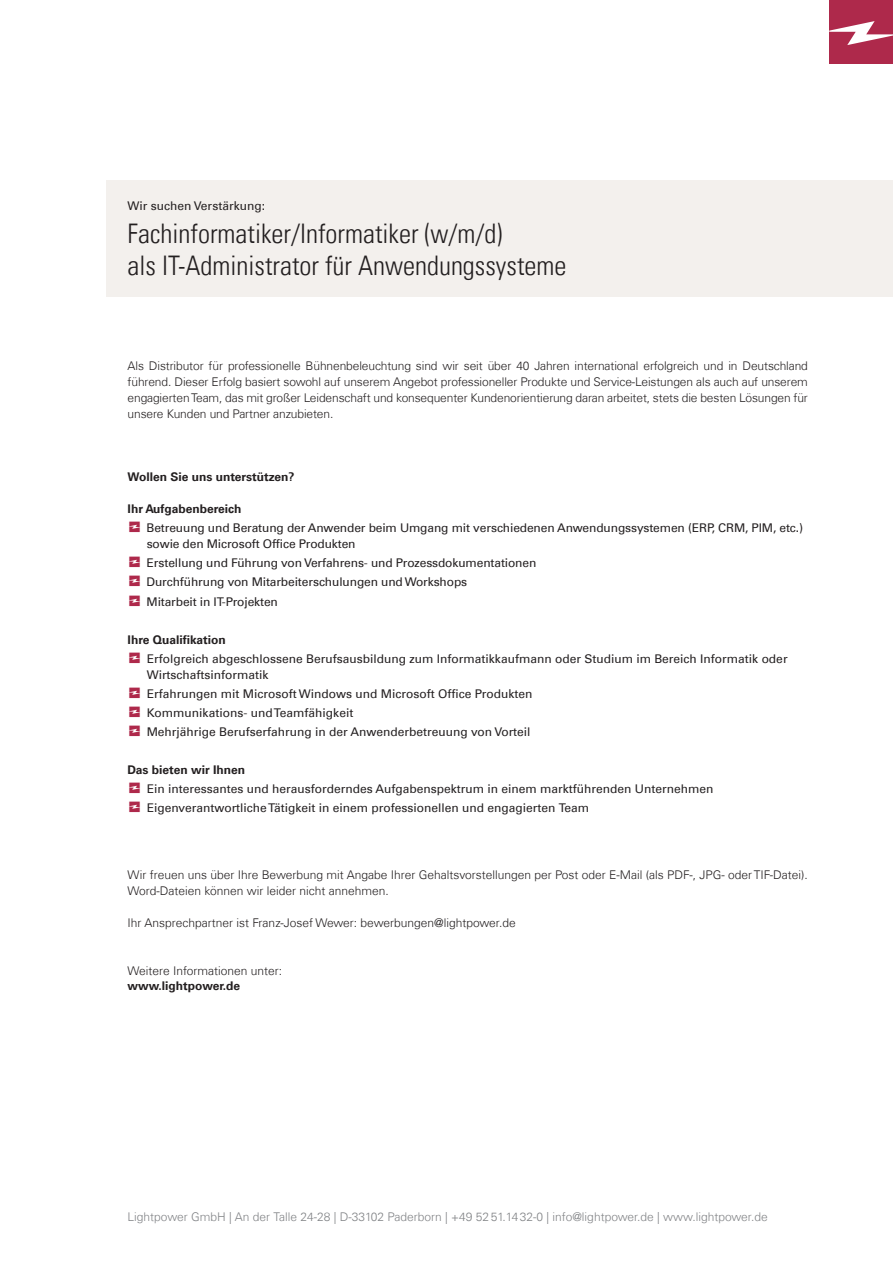
<style>
.page{position:relative;width:893px;height:1263px;background:#fff}
.page>*{position:absolute;margin:0;border:0;box-sizing:border-box;transform-origin:0 0}
.t1{font:27px/32.4px "Univers Com 47 Light Cond";color:#231f20}
.t2{font:12px/19px "Univers Com 55 Roman";color:#231f20}
.t3{font:300 12px/15.9px "Univers Com 45";color:#231f20;text-align:justify}
.t4{font:300 12px "Univers Com 45";color:#808285}
.t5{font:700 12px "Univers Com 65";color:#231f20}
</style>
<div class="page">
<div style="left:106px;top:180px;width:787px;height:116px;background:#efece7"></div>
<svg style="left:829px;top:0;width:64px;height:64px;background:#b74360"></svg>
<p class="t2" style="left:128px;top:196px;width:139px">Wir suchen Verstärkung:</p>
<h1 class="t1" style="left:128px;top:217px;width:440px">Fachinformatiker/Informatiker (w/m/d)<br>als IT-Administrator für Anwendungssysteme</h1>
<p class="t3" style="left:128px;top:358px;width:682px">Als Distributor für professionelle Bühnenbeleuchtung sind wir seit über 40 Jahren international erfolgreich und in Deutschland führend. Dieser Erfolg basiert sowohl auf unserem Angebot professioneller Produkte und Service-Leistungen als auch auf unserem engagierten Team, das mit großer Leidenschaft und konsequenter Kundenorientierung daran arbeitet, stets die besten Lösungen für unsere Kunden und Partner anzubieten.</p>
<p class="t5" style="left:128px;top:470px;width:168px">Wollen Sie uns unterstützen?</p>
<p class="t5" style="left:128px;top:502px;width:115px">Ihr Aufgabenbereich</p>
<p class="t2" style="left:147px;top:520px;width:658px;line-height:15.9px">Betreuung und Beratung der Anwender beim Umgang mit verschiedenen Anwendungssystemen (ERP, CRM, PIM, etc.) sowie den Microsoft Office Produkten</p>
<p class="t2" style="left:147px;top:554px;width:391px">Erstellung und Führung von Verfahrens- und Prozessdokumentationen<br>Durchführung von Mitarbeiterschulungen und Workshops<br>Mitarbeit in IT-Projekten</p>
<p class="t5" style="left:128px;top:632px;width:100px">Ihre Qualifikation</p>
<p class="t2" style="left:147px;top:651px;width:642px;line-height:15.9px">Erfolgreich abgeschlossene Berufsausbildung zum Informatikkaufmann oder Studium im Bereich Informatik oder<br>Wirtschaftsinformatik</p>
<p class="t2" style="left:147px;top:684px;width:387px">Erfahrungen mit Microsoft Windows und Microsoft Office Produkten<br>Kommunikations- und Teamfähigkeit<br>Mehrjährige Berufserfahrung in der Anwenderbetreuung von Vorteil</p>
<p class="t5" style="left:128px;top:763px;width:119px">Das bieten wir Ihnen</p>
<p class="t2" style="left:147px;top:779px;width:568px">Ein interessantes und herausforderndes Aufgabenspektrum in einem marktführenden Unternehmen<br>Eigenverantwortliche Tätigkeit in einem professionellen und engagierten Team</p>
<p class="t3" style="left:128px;top:867px;width:682px">Wir freuen uns über Ihre Bewerbung mit Angabe Ihrer Gehaltsvorstellungen per Post oder E-Mail (als PDF-, JPG- oder TIF-Datei).<br>Word-Dateien können wir leider nicht annehmen.</p>
<p class="t3" style="left:128px;top:915px;width:390px">Ihr Ansprechpartner ist Franz-Josef Wewer: bewerbungen@lightpower.de</p>
<p class="t3" style="left:128px;top:962px;width:156px">Weitere Informationen unter:</p>
<p class="t5" style="left:128px;top:979px;width:114px">www.lightpower.de</p>
<p class="t4" style="left:128px;top:1209px;width:642px">Lightpower GmbH | An der Talle 24-28 | D-33102 Paderborn | +49 5251.1432-0 | info@lightpower.de | www.lightpower.de</p>
</div>
